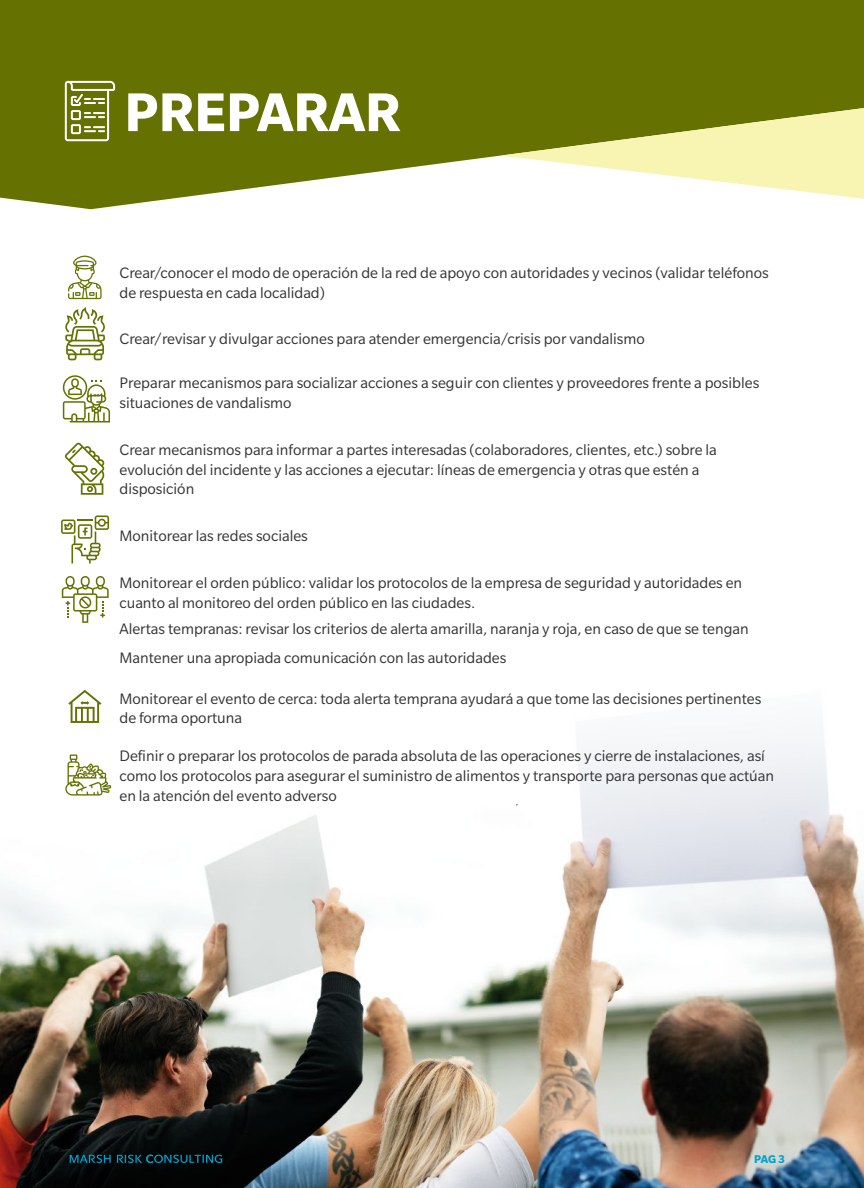
<style>
.page{position:relative;width:864px;height:1188px;background:#fff}
.page>*{position:absolute;margin:0;border:0;box-sizing:border-box;transform-origin:0 0}
.t1{font:700 59.4px "Slate Pro";color:#fff}
.t2{font:16.5px/19.8px "Slate Pro";color:#333435}
.t3{font:700 12.3px "Slate Pro";color:#00a2cd}
</style>
<div class="page">
<img style="left:0;top:885px;width:864px;height:303px">
<svg style="left:70px;top:1155px;width:41px;height:8px"></svg>
<svg style="left:117px;top:1155px;width:105px;height:8px"></svg>
<svg style="left:0;top:689px;width:862px;height:196px"></svg>
<svg style="left:68px;top:256px;width:34px;height:43px"></svg>
<svg style="left:62px;top:576px;width:47px;height:47px"></svg>
<svg style="left:65px;top:307px;width:40px;height:53px"></svg>
<svg style="left:68px;top:690px;width:33px;height:33px"></svg>
<svg style="left:61px;top:515px;width:48px;height:48px"></svg>
<svg style="left:65px;top:442px;width:39px;height:53px"></svg>
<svg style="left:63px;top:375px;width:47px;height:48px"></svg>
<svg style="left:65px;top:754px;width:46px;height:42px"></svg>
<svg style="left:0;top:0;width:864px;height:209px;background:#74801a"></svg>
<svg style="left:501px;top:105px;width:363px;height:96px"></svg>
<svg style="left:65px;top:81px;width:50px;height:60px"></svg>
<h1 class="t1" style="left:124px;top:79px;width:278px">PREPARAR</h1>
<p class="t2" style="left:119px;top:263px;width:651px">Crear/conocer el modo de operación de la red de apoyo con autoridades y vecinos (validar teléfonos de respuesta en cada localidad)</p>
<p class="t2" style="left:119px;top:329px;width:527px">Crear/revisar y divulgar acciones para atender emergencia/crisis por vandalismo</p>
<p class="t2" style="left:119px;top:373px;width:641px">Preparar mecanismos para socializar acciones a seguir con clientes y proveedores frente a posibles situaciones de vandalismo</p>
<p class="t2" style="left:119px;top:440px;width:599px">Crear mecanismos para informar a partes interesadas (colaboradores, clientes, etc.) sobre la evolución del incidente y las acciones a ejecutar: líneas de emergencia y otras que estén a disposición</p>
<p class="t2" style="left:119px;top:526px;width:190px">Monitorear las redes sociales</p>
<p class="t2" style="left:119px;top:573px;width:624px">Monitorear el orden público: validar los protocolos de la empresa de seguridad y autoridades en cuanto al monitoreo del orden público en las ciudades.</p>
<p class="t2" style="left:119px;top:614px;width:631px;line-height:28.8px">Alertas tempranas: revisar los criterios de alerta amarilla, naranja y roja, en caso de que se tengan<br>Mantener una apropiada comunicación con las autoridades</p>
<p class="t2" style="left:119px;top:688px;width:643px">Monitorear el evento de cerca: toda alerta temprana ayudará a que tome las decisiones pertinentes de forma oportuna</p>
<p class="t2" style="left:119px;top:746px;width:656px">Definir o preparar los protocolos de parada absoluta de las operaciones y cierre de instalaciones, así como los protocolos para asegurar el suministro de alimentos y transporte para personas que actúan en la atención del evento adverso</p>
<p class="t3" style="left:754px;top:1152px;width:33px">PAG 3</p>
</div>
